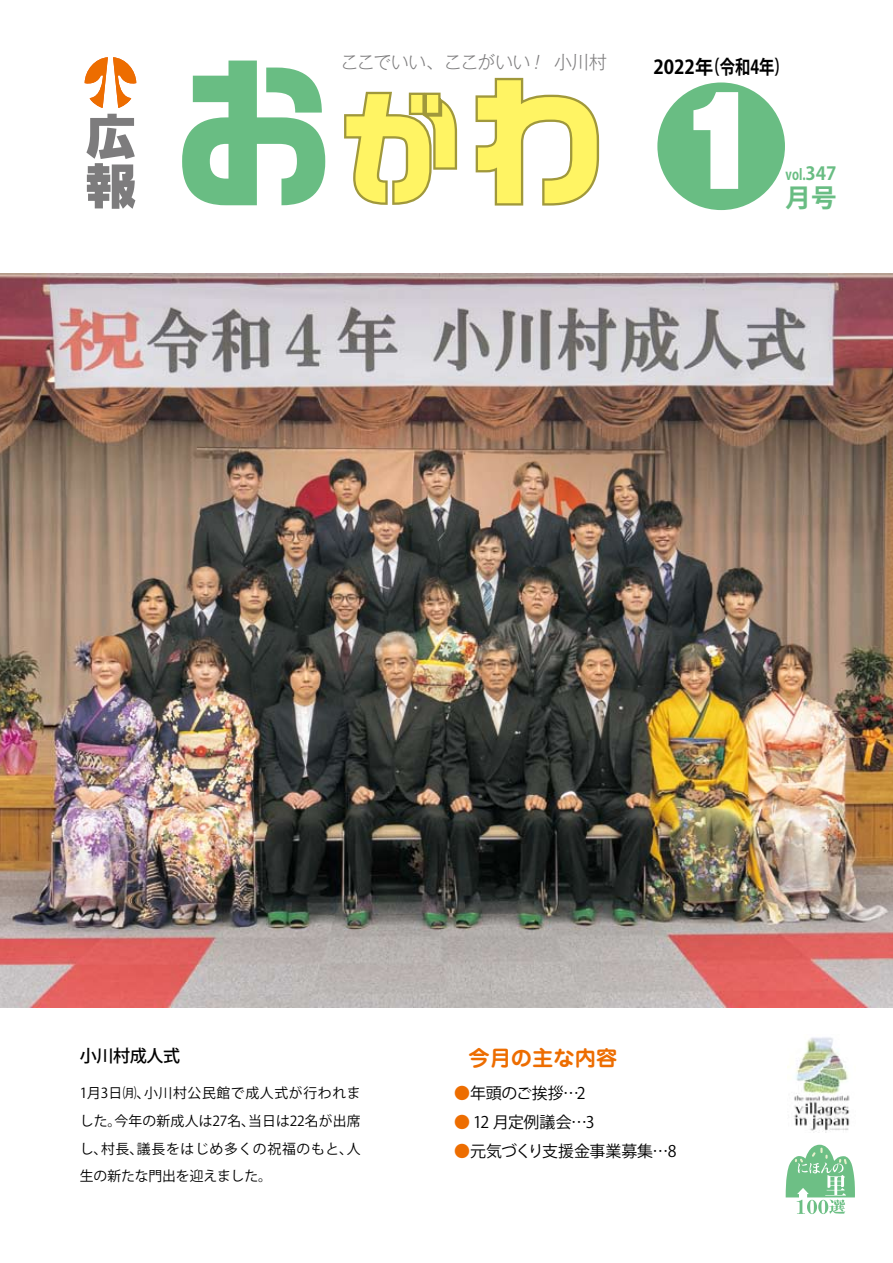
<style>
.page{position:relative;width:893px;height:1263px;background:#fff}
.page>*{position:absolute;margin:0;border:0;box-sizing:border-box;transform-origin:0 0}
.t1{font:155.7px "Kannana";color:#69bd83}
.t2{font:900 118.05px "Gothic MB101 Pr 5";color:#fff}
.t3{font:49.5px/49.5px "NIS WNKS L10 S10 83 pv RKSJ H";color:#7d7c7d}
.t4{font:700 25.5px "Koz Go Pro";color:#69bd83}
.t5{font:700 21.3px "Jun 501 Pro";color:#ed6d00}
.t6{font:700 19.2px "Koz Go Pro";color:#000;scale:.95 1}
.t7{font:300 18px "Gothic MB101 Pr 5";letter-spacing:-.04em;color:#7d7c7d}
.t8{font:700 18px "Koz Go Pro";color:#69bd83}
.t9{font:500 16.95px "Koz Go Std";letter-spacing:-.02em;color:#000}
.t10{font:15.9px "Koz Go Pro";letter-spacing:-.02em;color:#000}
.t11{font:700 14.85px "Koz Go Pro";color:#69bd83;scale:.8 1}
.t12{font:13.8px "Koz Go Pro";letter-spacing:.015em;color:#000}
.t13{font:13.8px "Koz Go Pro";letter-spacing:.05em;color:#000}
.t14{font:13.8px/27.6px "Koz Go Pro";letter-spacing:-.01em;color:#000}
.s1{font-size:116.25px;color:#fff463}
.s2{font-size:132.45px;color:#fff463}
.s3{font-size:14.85px}
.s4{color:#ed6d00}
</style>
<div class="page">
<div style="left:657px;top:82px;width:128px;height:128px;background:#69bd83;border-radius:50%"></div>
<svg style="left:85px;top:57px;width:51px;height:51px"></svg>
<svg style="left:344px;top:91px;width:114px;height:114px"></svg>
<svg style="left:475px;top:77px;width:125px;height:129px"></svg>
<svg style="left:785px;top:1144px;width:70px;height:71px"></svg>
<img style="left:787px;top:1037px;width:63px;height:95px">
<div style="left:454px;top:1085px;width:16px;height:16px;border:2px solid #fff;border-radius:50%"></div>
<div style="left:454px;top:1114px;width:16px;height:16px;border:2px solid #fff;border-radius:50%"></div>
<div style="left:454px;top:1142px;width:16px;height:17px;border:2px solid #fff;border-radius:50%"></div>
<svg style="left:467px;top:1087px;width:3px;height:70px"></svg>
<img style="left:0;top:273px;width:893px;height:735px">
<h3 class="t3" style="left:85px;top:112px;width:52px">広報</h3>
<p class="t7" style="left:340px;top:47px;width:192px">ここでいい、ここがいい</p>
<p class="t7" style="left:554px;top:47px;width:55px">小川村</p>
<h1 class="t1" style="left:176px;top:55px;width:430px">お<span class="s1">が</span><span class="s2">わ</span></h1>
<p class="t6" style="left:653px;top:54px;width:136px">2022年(令和年4 (</p>
<h2 class="t2" style="left:677px;top:44px;width:91px">1</h2>
<p class="t8" style="left:802px;top:161px;width:36px"><span class="s3">.</span>347</p>
<p class="t11" style="left:786px;top:164px;width:23px">vol</p>
<h3 class="t4" style="left:786px;top:181px;width:53px">月号</h3>
<p class="t9" style="left:80px;top:1045px;width:102px">小川村成人式</p>
<p class="t13" style="left:144px;top:1084px;width:218px">小川村公民館で成人式が行われま</p>
<p class="t12" style="left:80px;top:1084px;width:72px">月1 3日㈪、</p>
<p class="t12" style="left:248px;top:1112px;width:114px">当日は22名が出席</p>
<p class="t12" style="left:115px;top:1112px;width:142px">今年の新成人は27名、</p>
<p class="t12" style="left:80px;top:1112px;width:43px">した。</p>
<p class="t13" style="left:137px;top:1140px;width:225px">議長をはじめ多くの祝福のもと人、</p>
<p class="t12" style="left:101px;top:1140px;width:44px">村長、</p>
<p class="t14" style="left:80px;top:1135px;width:194px">し、<br>生の新たな門出を迎えました。</p>
<h3 class="t5" style="left:468px;top:1041px;width:150px">今月の主な内容</h3>
<p class="t10" style="left:577px;top:1083px;width:10px">2</p>
<p class="t10" style="left:454px;top:1083px;width:126px"><span class="s4">●</span>年頭のご挨拶...</p>
<p class="t10" style="left:454px;top:1112px;width:142px"><span class="s4">●</span> 12 月定例議会...3</p>
<p class="t10" style="left:454px;top:1140px;width:224px"><span class="s4">●</span>元気づくり支援金事業募集...8</p>
</div>
